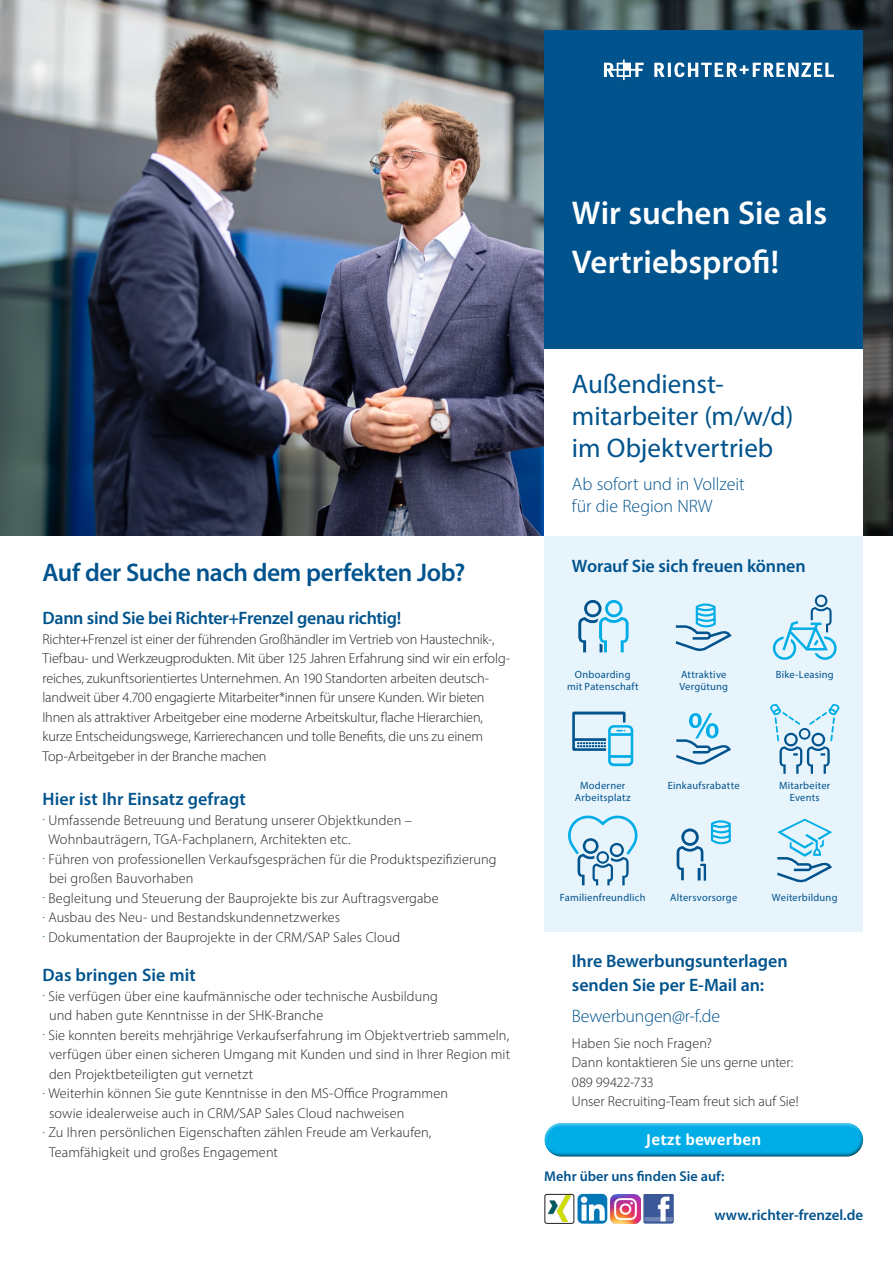
<style>
.page{position:relative;width:893px;height:1263px;background:#fff}
.page>*{position:absolute;margin:0;border:0;box-sizing:border-box;transform-origin:0 0}
.t1{font:600 33px/49.5px "Myriad Pro";color:#fff}
.t2{font:27px/32.4px "Myriad Pro";color:#00538d}
.t3{font:600 25.5px "Myriad Pro";letter-spacing:-.015em;color:#00538d}
.t4{font:600 18px "Myriad Pro";letter-spacing:-.005em;color:#00538d}
.t5{font:300 18px "Myriad Pro";letter-spacing:-.005em;color:#00538d}
.t6{font:600 15px "Myriad Pro";color:#00538d}
.t7{font:700 15px "Open Sans";letter-spacing:.01em;color:#fff}
.t8{font:300 14.25px/19.5px "Myriad Pro";letter-spacing:.005em;color:#231f20}
.t9{font:300 14.25px/19.5px "Myriad Pro";letter-spacing:-.015em;color:#231f20}
.t10{font:600 14.25px "Myriad Pro";color:#00538d}
.t11{font:10.5px/12px "Myriad Pro";letter-spacing:.02em;color:#00538d;text-align:center}
</style>
<div class="page">
<img style="left:0;top:0;width:893px;height:536px">
<div style="left:544px;top:536px;width:319px;height:395px;background:#e7f4fc"></div>
<div style="left:544px;top:349px;width:319px;height:187px;background:#fff"></div>
<div style="left:544px;top:30px;width:319px;height:319px;background:#00538d"></div>
<div style="left:539px;top:1118px;width:325px;height:32px;background:#fff;opacity:.75"></div>
<div style="left:543px;top:1129px;width:321px;height:28px;background:#231f20;opacity:.75"></div>
<svg style="left:578px;top:600px;width:51px;height:52px"></svg>
<svg style="left:572px;top:711px;width:61px;height:55px"></svg>
<svg style="left:568px;top:815px;width:69px;height:71px"></svg>
<svg style="left:676px;top:603px;width:56px;height:48px"></svg>
<svg style="left:676px;top:713px;width:55px;height:52px"></svg>
<svg style="left:676px;top:820px;width:55px;height:61px"></svg>
<svg style="left:773px;top:595px;width:64px;height:65px"></svg>
<svg style="left:770px;top:704px;width:70px;height:70px"></svg>
<svg style="left:777px;top:819px;width:55px;height:64px"></svg>
<svg style="left:654px;top:62px;width:180px;height:15px"></svg>
<svg style="left:604px;top:60px;width:40px;height:20px"></svg>
<img style="left:547px;top:1196px;width:24px;height:26px">
<div style="left:544px;top:1194px;width:30px;height:30px;border:1px solid #231f20;border-radius:2px"></div>
<img style="left:577px;top:1194px;width:30px;height:30px">
<img style="left:611px;top:1194px;width:29px;height:30px">
<img style="left:644px;top:1194px;width:29px;height:30px">
<p class="t1" style="left:572px;top:187px;width:257px">Wir suchen Sie als<br>Vertriebsprofi!</p>
<p class="t3" style="left:43px;top:556px;width:424px">Auf der Suche nach dem perfekten Job?</p>
<p class="t4" style="left:43px;top:606px;width:360px">Dann sind Sie bei Richter+Frenzel genau richtig!</p>
<p class="t9" style="left:43px;top:629px;width:454px">Richter+Frenzel ist einer der führenden Großhändler im Vertrieb von Haustechnik-,</p>
<p class="t9" style="left:43px;top:648px;width:469px">Tiefbau- und Werkzeugprodukten. Mit über 125 Jahren Erfahrung sind wir ein erfolg&shy;reiches, zukunftsorientiertes Unternehmen. An 190 Standorten arbeiten deutsch&shy;landweit über 4.700 engagierte Mitarbeiter*innen für unsere Kunden. Wir bieten</p>
<p class="t8" style="left:43px;top:707px;width:442px">Ihnen als attraktiver Arbeitgeber eine moderne Arbeitskultur, flache Hierarchien,</p>
<p class="t9" style="left:43px;top:726px;width:442px">kurze Entscheidungswege, Karrierechancen und tolle Benefits, die uns zu einem</p>
<p class="t8" style="left:43px;top:746px;width:225px">Top-Arbeitgeber in der Branche machen</p>
<p class="t4" style="left:43px;top:787px;width:205px">Hier ist Ihr Einsatz gefragt</p>
<p class="t8" style="left:48px;top:810px;width:365px;text-indent:-6px"><sup>.</sup> Umfassende Betreuung und Beratung unserer Objektkunden –<br>Wohnbauträgern, TGA-Fachplanern, Architekten etc.</p>
<p class="t8" style="left:43px;top:849px;width:456px"><sup>.</sup> Führen von professionellen Verkaufsgesprächen für die Produktspezifizierung</p>
<p class="t8" style="left:49px;top:868px;width:146px">bei großen Bauvorhaben</p>
<p class="t8" style="left:43px;top:888px;width:398px"><sup>.</sup> Begleitung und Steuerung der Bauprojekte bis zur Auftragsvergabe</p>
<p class="t8" style="left:43px;top:907px;width:299px"><sup>.</sup> Ausbau des Neu- und Bestandskundennetzwerkes</p>
<p class="t8" style="left:43px;top:927px;width:359px"><sup>.</sup> Dokumentation der Bauprojekte in der CRM/SAP Sales Cloud</p>
<p class="t4" style="left:43px;top:964px;width:155px">Das bringen Sie mit</p>
<p class="t8" style="left:43px;top:986px;width:397px"><sup>.</sup> Sie verfügen über eine kaufmännische oder technische Ausbildung</p>
<p class="t8" style="left:49px;top:1005px;width:276px">und haben gute Kenntnisse in der SHK-Branche</p>
<p class="t8" style="left:43px;top:1025px;width:468px"><sup>.</sup> Sie konnten bereits mehrjährige Verkaufserfahrung im Objektvertrieb sammeln,</p>
<p class="t8" style="left:49px;top:1044px;width:463px">verfügen über einen sicheren Umgang mit Kunden und sind in Ihrer Region mit</p>
<p class="t8" style="left:49px;top:1064px;width:206px">den Projektbeteiligten gut vernetzt</p>
<p class="t8" style="left:43px;top:1083px;width:407px"><sup>.</sup> Weiterhin können Sie gute Kenntnisse in den MS-Office Programmen</p>
<p class="t8" style="left:49px;top:1103px;width:357px">sowie idealerweise auch in CRM/SAP Sales Cloud nachweisen</p>
<p class="t8" style="left:43px;top:1122px;width:390px"><sup>.</sup> Zu Ihren persönlichen Eigenschaften zählen Freude am Verkaufen,</p>
<p class="t8" style="left:49px;top:1142px;width:230px">Teamfähigkeit und großes Engagement</p>
<p class="t2" style="left:572px;top:367px;width:153px">Außendienst-</p>
<p class="t2" style="left:572px;top:399px;width:223px">mitarbeiter (m/w/d) im Objektvertrieb</p>
<p class="t5" style="left:572px;top:474px;width:174px">Ab sofort und in Vollzeit</p>
<p class="t5" style="left:572px;top:495px;width:142px">für die Region NRW</p>
<p class="t4" style="left:572px;top:554px;width:235px">Worauf Sie sich freuen können</p>
<p class="t11" style="left:575px;top:668px;width:57px">Onboarding</p>
<p class="t11" style="left:776px;top:668px;width:59px">Bike-Leasing</p>
<p class="t11" style="left:567px;top:680px;width:73px">mit Patenschaft</p>
<p class="t11" style="left:681px;top:668px;width:47px">Attraktive</p>
<p class="t11" style="left:679px;top:680px;width:50px">Vergütung</p>
<p class="t11" style="left:575px;top:779px;width:57px">Moderner<br>Arbeitsplatz</p>
<p class="t11" style="left:668px;top:779px;width:73px">Einkaufsrabatte</p>
<p class="t11" style="left:779px;top:779px;width:53px">Mitarbeiter<br>Events</p>
<p class="t11" style="left:560px;top:891px;width:87px">Familienfreundlich</p>
<p class="t11" style="left:670px;top:891px;width:69px">Altersvorsorge</p>
<p class="t11" style="left:772px;top:891px;width:67px">Weiterbildung</p>
<p class="t4" style="left:572px;top:949px;width:217px">Ihre Bewerbungsunterlagen</p>
<p class="t4" style="left:572px;top:973px;width:194px">senden Sie per E-Mail an:</p>
<p class="t5" style="left:572px;top:1005px;width:150px">Bewerbungen@r-f.de</p>
<p class="t8" style="left:572px;top:1033px;width:142px">Haben Sie noch Fragen?</p>
<p class="t8" style="left:572px;top:1053px;width:223px">Dann kontaktieren Sie uns gerne unter:</p>
<p class="t8" style="left:572px;top:1072px;width:83px">089 99422-733</p>
<p class="t8" style="left:572px;top:1092px;width:228px">Unser Recruiting-Team freut sich auf Sie!</p>
<p class="t7" style="left:646px;top:1129px;width:116px">Jetzt bewerben</p>
<p class="t10" style="left:544px;top:1167px;width:182px">Mehr über uns finden Sie auf:</p>
<p class="t6" style="left:714px;top:1206px;width:150px">www.richter-frenzel.de</p>
</div>
